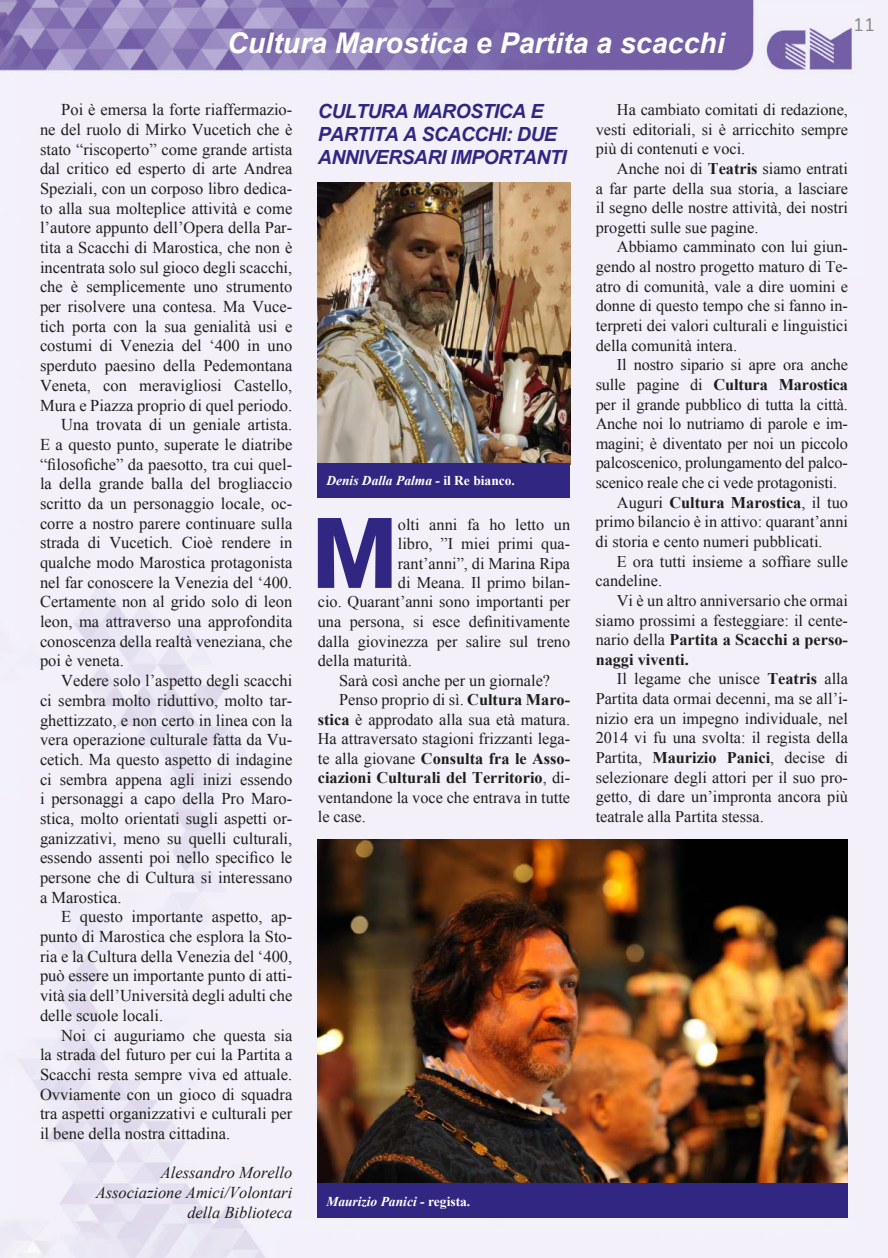
<style>
.page{position:relative;width:888px;height:1258px;background:#fff}
.page>*{position:absolute;margin:0;border:0;box-sizing:border-box;transform-origin:0 0}
.t1{font:700 94.35px "Avant Garde LT";color:#312783}
.t2{font:italic 700 28.5px "Arial";color:#fff}
.t3{font:italic 700 19.5px/22.8px "Arial";letter-spacing:-.03em;color:#312783}
.t4{font:18px "Nunito";color:#878787}
.t5{font:16.5px "Times New Roman";color:#1d1d1b}
.t6{font:italic 16.5px/19.6px "Times New Roman";color:#1d1d1b;text-align:right}
.t7{font:16.35px/19.6px "Times New Roman";color:#1d1d1b;text-align:justify}
.t8{font:700 16.35px "Times New Roman";color:#1d1d1b}
.t9{font:italic 700 13.5px "Times New Roman";color:#fff}
.s1{font-style:normal}
.s2{font-weight:700}
.s3{font-weight:400}
</style>
<div class="page">
<img style="left:0;top:0;width:888px;height:1258px">
<img style="left:318px;top:182px;width:252px;height:282px">
<div style="left:318px;top:464px;width:252px;height:34px;background:#312783"></div>
<img style="left:318px;top:839px;width:530px;height:345px">
<div style="left:318px;top:1184px;width:530px;height:34px;background:#312783"></div>
<h2 class="t2" style="left:227px;top:24px;width:499px">Cultura Marostica e Partita a scacchi</h2>
<p class="t4" style="left:853px;top:11px;width:23px">11</p>
<p class="t5" style="left:61px;top:99px;width:233px">Poi è emersa la forte riaffermazio-</p>
<p class="t5" style="left:40px;top:118px;width:254px">ne del ruolo di Mirko Vucetich che è</p>
<p class="t5" style="left:40px;top:138px;width:254px">stato “riscoperto” come grande artista</p>
<p class="t5" style="left:40px;top:158px;width:254px">dal critico ed esperto di arte Andrea</p>
<p class="t5" style="left:40px;top:177px;width:254px">Speziali, con un corposo libro dedica-</p>
<p class="t5" style="left:40px;top:197px;width:254px">to alla sua molteplice attività e come</p>
<p class="t5" style="left:40px;top:217px;width:254px">l’autore appunto dell’Opera della Par-</p>
<p class="t5" style="left:40px;top:236px;width:254px">tita a Scacchi di Marostica, che non è</p>
<p class="t5" style="left:40px;top:256px;width:254px">incentrata solo sul gioco degli scacchi,</p>
<p class="t5" style="left:40px;top:276px;width:254px">che è semplicemente uno strumento</p>
<p class="t5" style="left:40px;top:295px;width:254px">per risolvere una contesa. Ma Vuce-</p>
<p class="t5" style="left:40px;top:315px;width:254px">tich porta con la sua genialità usi e</p>
<p class="t5" style="left:40px;top:335px;width:254px">costumi di Venezia del ‘400 in uno</p>
<p class="t5" style="left:40px;top:355px;width:254px">sperduto paesino della Pedemontana</p>
<p class="t5" style="left:40px;top:374px;width:254px">Veneta, con meravigliosi Castello,</p>
<p class="t5" style="left:40px;top:394px;width:254px">Mura e Piazza proprio di quel periodo.</p>
<p class="t5" style="left:61px;top:414px;width:233px">Una trovata di un geniale artista.</p>
<p class="t5" style="left:40px;top:433px;width:254px">E a questo punto, superate le diatribe</p>
<p class="t5" style="left:40px;top:453px;width:254px">“filosofiche” da paesotto, tra cui quel-</p>
<p class="t5" style="left:40px;top:473px;width:254px">la della grande balla del brogliaccio</p>
<p class="t5" style="left:40px;top:492px;width:254px">scritto da un personaggio locale, oc-</p>
<p class="t5" style="left:40px;top:512px;width:254px">corre a nostro parere continuare sulla</p>
<p class="t5" style="left:40px;top:532px;width:254px">strada di Vucetich. Cioè rendere in</p>
<p class="t5" style="left:40px;top:551px;width:254px">qualche modo Marostica protagonista</p>
<p class="t5" style="left:40px;top:571px;width:254px">nel far conoscere la Venezia del ‘400.</p>
<p class="t5" style="left:40px;top:591px;width:254px">Certamente non al grido solo di leon</p>
<p class="t5" style="left:40px;top:610px;width:254px">leon, ma attraverso una approfondita</p>
<p class="t5" style="left:40px;top:630px;width:254px">conoscenza della realtà veneziana, che</p>
<p class="t5" style="left:40px;top:650px;width:85px">poi è veneta.</p>
<p class="t5" style="left:61px;top:669px;width:233px">Vedere solo l’aspetto degli scacchi</p>
<p class="t5" style="left:40px;top:689px;width:254px">ci sembra molto riduttivo, molto tar-</p>
<p class="t5" style="left:40px;top:709px;width:254px">ghettizzato, e non certo in linea con la</p>
<p class="t5" style="left:40px;top:729px;width:254px">vera operazione culturale fatta da Vu-</p>
<p class="t5" style="left:40px;top:748px;width:254px">cetich. Ma questo aspetto di indagine</p>
<p class="t5" style="left:40px;top:768px;width:254px">ci sembra appena agli inizi essendo</p>
<p class="t5" style="left:40px;top:788px;width:254px">i personaggi a capo della Pro Maro-</p>
<p class="t5" style="left:40px;top:807px;width:254px">stica, molto orientati sugli aspetti or-</p>
<p class="t5" style="left:40px;top:827px;width:254px">ganizzativi, meno su quelli culturali,</p>
<p class="t5" style="left:40px;top:847px;width:254px">essendo assenti poi nello specifico le</p>
<p class="t5" style="left:40px;top:866px;width:254px">persone che di Cultura si interessano</p>
<p class="t5" style="left:40px;top:886px;width:83px">a Marostica.</p>
<p class="t5" style="left:61px;top:906px;width:233px">E questo importante aspetto, ap-</p>
<p class="t5" style="left:40px;top:925px;width:254px">punto di Marostica che esplora la Sto-</p>
<p class="t5" style="left:40px;top:945px;width:254px">ria e la Cultura della Venezia del ‘400,</p>
<p class="t5" style="left:40px;top:965px;width:254px">può essere un importante punto di atti-</p>
<p class="t5" style="left:40px;top:984px;width:254px">vità sia dell’Università degli adulti che</p>
<p class="t5" style="left:40px;top:1004px;width:125px">delle scuole locali.</p>
<p class="t5" style="left:61px;top:1024px;width:233px">Noi ci auguriamo che questa sia</p>
<p class="t5" style="left:40px;top:1043px;width:254px">la strada del futuro per cui la Partita a</p>
<p class="t5" style="left:40px;top:1063px;width:254px">Scacchi resta sempre viva ed attuale.</p>
<p class="t5" style="left:40px;top:1083px;width:254px">Ovviamente con un gioco di squadra</p>
<p class="t5" style="left:40px;top:1103px;width:254px">tra aspetti organizzativi e culturali per</p>
<p class="t5" style="left:40px;top:1122px;width:192px">il bene della nostra cittadina.</p>
<p class="t6" style="left:96px;top:1162px;width:198px">Alessandro Morello<br>Associazione Amici/Volontari della Biblioteca</p>
<p class="t3" style="left:318px;top:100px;width:250px">CULTURA MAROSTICA E<br>PARTITA A SCACCHI: DUE<br>ANNIVERSARI IMPORTANTI</p>
<p class="t9" style="left:326px;top:471px;width:190px">Denis Dalla Palma - <span class="s1">il Re bianco.</span></p>
<h1 class="t1" style="left:311px;top:492px;width:88px">M</h1>
<p class="t7" style="left:398px;top:514px;width:174px">olti anni fa ho letto un</p>
<p class="t7" style="left:398px;top:534px;width:174px">libro, ”I miei primi qua-</p>
<p class="t7" style="left:398px;top:553px;width:174px">rant’anni”, di Marina Ripa</p>
<p class="t7" style="left:398px;top:572px;width:174px">di Meana. Il primo bilan-</p>
<p class="t7" style="left:318px;top:592px;width:254px">cio. Quarant’anni sono importanti per</p>
<p class="t7" style="left:318px;top:611px;width:254px">una persona, si esce definitivamente</p>
<p class="t7" style="left:318px;top:631px;width:254px">dalla giovinezza per salire sul treno</p>
<p class="t7" style="left:318px;top:650px;width:96px">della maturità.</p>
<p class="t7" style="left:339px;top:670px;width:213px">Sarà così anche per un giornale?</p>
<p class="t7" style="left:339px;top:689px;width:233px">Penso proprio di sì. <span class="s2">Cultura Maro-</span></p>
<p class="t7" style="left:318px;top:709px;width:254px"><span class="s2">stica</span> è approdato alla sua età matura.</p>
<p class="t7" style="left:318px;top:729px;width:254px">Ha attraversato stagioni frizzanti lega-</p>
<p class="t8" style="left:318px;top:747px;width:254px"><span class="s3">te alla giovane</span> Consulta fra le Asso-</p>
<p class="t8" style="left:318px;top:766px;width:254px">ciazioni Culturali del Territorio<span class="s3">, di-</span></p>
<p class="t7" style="left:318px;top:787px;width:254px">ventandone la voce che entrava in tutte</p>
<p class="t7" style="left:318px;top:807px;width:49px">le case.</p>
<p class="t9" style="left:326px;top:1191px;width:146px">Maurizio Panici - <span class="s1">regista.</span></p>
<p class="t7" style="left:596px;top:100px;width:254px;text-indent:21px">Ha cambiato comitati di redazione, vesti editoriali, si è arricchito sempre più di contenuti e voci.</p>
<p class="t7" style="left:596px;top:158px;width:254px;text-indent:21px">Anche noi di <span class="s2">Teatris</span> siamo entrati a far parte della sua storia, a lasciare il segno delle nostre attività, dei nostri progetti sulle sue pagine.</p>
<p class="t7" style="left:596px;top:237px;width:254px;text-indent:21px">Abbiamo camminato con lui giun&shy;gendo al nostro progetto maturo di Te&shy;atro di comunità, vale a dire uomini e donne di questo tempo che si fanno in&shy;terpreti dei valori culturali e linguistici della comunità intera.</p>
<p class="t7" style="left:617px;top:355px;width:233px">Il nostro sipario si apre ora anche</p>
<p class="t8" style="left:596px;top:373px;width:254px"><span class="s3">sulle pagine di</span> Cultura Marostica</p>
<p class="t7" style="left:596px;top:394px;width:254px">per il grande pubblico di tutta la città.</p>
<p class="t7" style="left:596px;top:414px;width:254px">Anche noi lo nutriamo di parole e im-</p>
<p class="t7" style="left:596px;top:433px;width:254px">magini; è diventato per noi un piccolo</p>
<p class="t7" style="left:596px;top:453px;width:254px">palcoscenico, prolungamento del palco-</p>
<p class="t7" style="left:596px;top:472px;width:243px">scenico reale che ci vede protagonisti.</p>
<p class="t8" style="left:617px;top:491px;width:233px"><span class="s3">Auguri</span> Cultura Marostica<span class="s3">, il tuo</span></p>
<p class="t7" style="left:596px;top:512px;width:254px">primo bilancio è in attivo: quarant’anni</p>
<p class="t7" style="left:596px;top:531px;width:228px">di storia e cento numeri pubblicati.</p>
<p class="t7" style="left:617px;top:551px;width:233px">E ora tutti insieme a soffiare sulle</p>
<p class="t7" style="left:596px;top:571px;width:68px">candeline.</p>
<p class="t7" style="left:617px;top:590px;width:233px">Vi è un altro anniversario che ormai</p>
<p class="t7" style="left:596px;top:610px;width:254px">siamo prossimi a festeggiare: il cente-</p>
<p class="t8" style="left:596px;top:628px;width:254px"><span class="s3">nario della</span> Partita a Scacchi a perso-</p>
<p class="t8" style="left:596px;top:648px;width:95px">naggi viventi.</p>
<p class="t7" style="left:617px;top:669px;width:233px">Il legame che unisce <span class="s2">Teatris</span> alla</p>
<p class="t7" style="left:596px;top:688px;width:254px">Partita data ormai decenni, ma se all’i-</p>
<p class="t7" style="left:596px;top:708px;width:254px">nizio era un impegno individuale, nel</p>
<p class="t7" style="left:596px;top:728px;width:254px">2014 vi fu una svolta: il regista della</p>
<p class="t7" style="left:596px;top:747px;width:254px">Partita, <span class="s2">Maurizio Panici</span>, decise di</p>
<p class="t7" style="left:596px;top:767px;width:254px">selezionare degli attori per il suo pro-</p>
<p class="t7" style="left:596px;top:787px;width:254px">getto, di dare un’impronta ancora più</p>
<p class="t7" style="left:596px;top:806px;width:170px">teatrale alla Partita stessa.</p>
</div>
